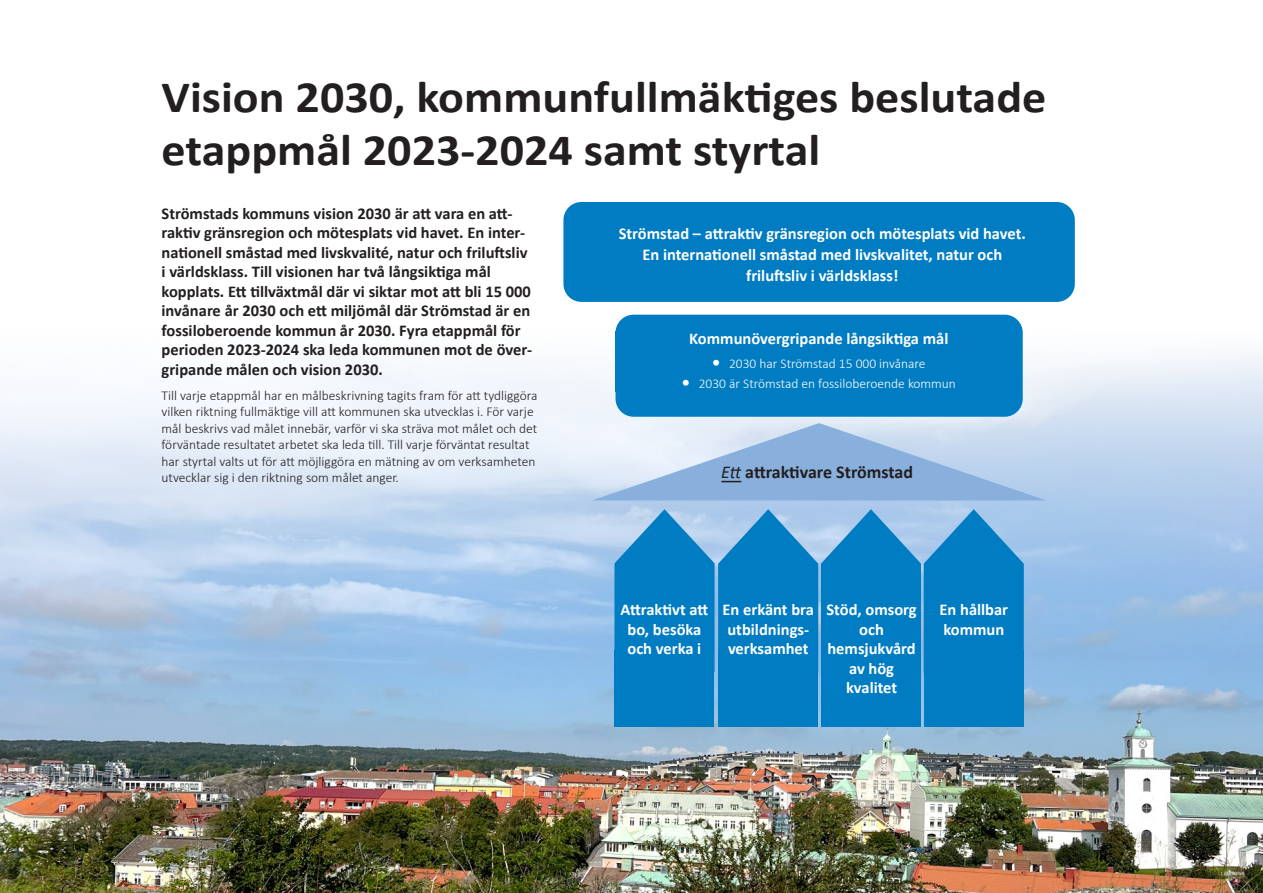
<style>
.page{position:relative;width:1263px;height:893px;background:#fff}
.page>*{position:absolute;margin:0;border:0;box-sizing:border-box;transform-origin:0 0}
.Rubrik{font:700 45px/52.5px "Calibri";color:#231f20;scale:1.07 1}
.t1{font:700 18px "Calibri";letter-spacing:-.005em;color:#231f20}
.Styckeformat_Maria{font:700 16.5px/19.5px "Calibri";color:#231f20}
.t2{font:700 16.5px/19.5px "Calibri";color:#fff;text-align:center}
.t3{font:300 13.5px/16.5px "Calibri";color:#231f20}
.t4{font:300 13.5px "Calibri";color:#fff}
.s1{font-weight:700;font-size:16.5px}
.s2{font-weight:400;font-style:italic}
</style>
<div class="page">
<img style="left:0;top:314px;width:1263px;height:579px">
<div style="left:563px;top:202px;width:512px;height:100px;background:#007cc2;border-radius:18px"></div>
<div style="left:615px;top:315px;width:408px;height:102px;background:#007cc2;border-radius:18px"></div>
<svg style="left:614px;top:509px;width:410px;height:218px;background:#268dcb"></svg>
<div style="left:614px;top:651px;width:100px;height:76px;background:#007cc2"></div>
<div style="left:718px;top:651px;width:100px;height:76px;background:#007cc2"></div>
<div style="left:821px;top:651px;width:100px;height:76px;background:#007cc2"></div>
<div style="left:924px;top:651px;width:100px;height:76px;background:#007cc2"></div>
<svg style="left:592px;top:423px;width:455px;height:77px;background:#afc9e7"></svg>
<p class="Rubrik" style="left:162px;top:71px;width:828px">Vision 2030, kommunfullmäktiges beslutade etappmål 2023-2024 samt styrtal</p>
<p class="Styckeformat_Maria" style="left:162px;top:203px;width:372px">Strömstads kommuns vision 2030 är att vara en att&shy;raktiv gränsregion och mötesplats vid havet. En inter&shy;nationell småstad med livskvalité, natur och friluftsliv i världsklass. Till visionen har två långsiktiga mål kopplats. Ett tillväxtmål där vi siktar mot att bli 15 000 invånare år 2030 och ett miljömål där Strömstad är en fossiloberoende kommun år 2030. Fyra etappmål för perioden 2023-2024 ska leda kommunen mot de över&shy;gripande målen och vision 2030.</p>
<p class="t3" style="left:162px;top:387px;width:377px">Till varje etappmål har en målbeskrivning tagits fram för att tydliggöra vilken riktning fullmäktige vill att kommunen ska utvecklas i. För varje mål beskrivs vad målet innebär, varför vi ska sträva mot målet och det förväntade resultatet arbetet ska leda till. Till varje förväntat resultat har styrtal valts ut för att möjliggöra en mätning av om verksamheten utvecklar sig i den riktning som målet anger.</p>
<p class="t2" style="left:619px;top:224px;width:409px">Strömstad – attraktiv gränsregion och mötesplats vid havet.</p>
<p class="t2" style="left:642px;top:244px;width:361px;line-height:21px">En internationell småstad med livskvalitet, natur och friluftsliv i världsklass!</p>
<p class="t2" style="left:689px;top:328px;width:261px">Kommunövergripande långsiktiga mål</p>
<p class="t4" style="left:712px;top:355px;width:215px"><span class="s1">•</span> 2030 har Strömstad 15 000 invånare</p>
<p class="t4" style="left:682px;top:375px;width:276px"><span class="s1">•</span> 2030 är Strömstad en fossiloberoende kommun</p>
<p class="t1" style="left:721px;top:459px;width:193px"><span class="s2">Ett</span> attraktivare Strömstad</p>
<p class="t2" style="left:621px;top:600px;width:89px">Attraktivt att bo, besöka och verka i</p>
<p class="t2" style="left:826px;top:600px;width:92px">Stöd, omsorg och hemsjukvård av hög</p>
<p class="t2" style="left:846px;top:678px;width:53px">kvalitet</p>
<p class="t2" style="left:723px;top:600px;width:93px;text-align:left">En erkänt bra utbildnings&shy;verksamhet</p>
<p class="t2" style="left:939px;top:600px;width:70px;text-align:left">En hållbar kommun</p>
</div>
